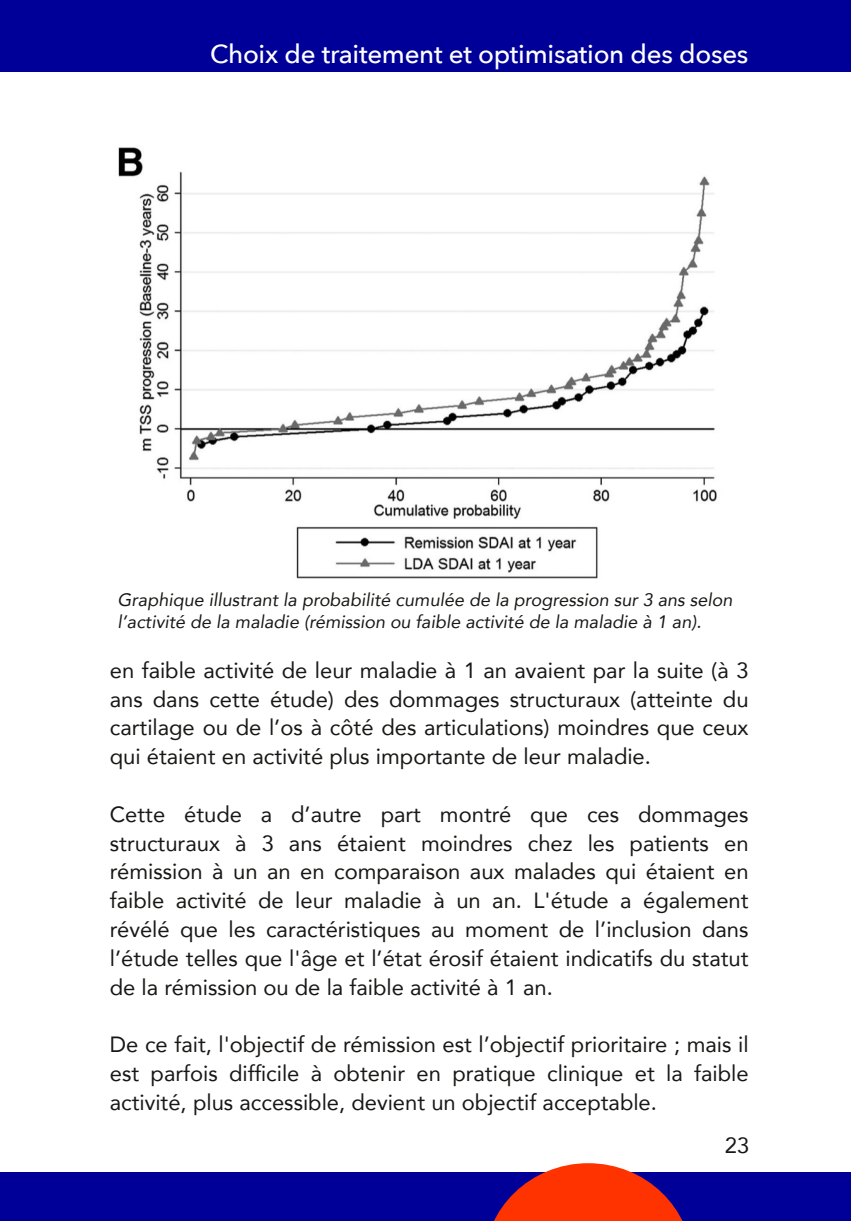
<style>
.page{position:relative;width:851px;height:1221px;background:#fff}
.page>*{position:absolute;margin:0;border:0;box-sizing:border-box;transform-origin:0 0}
.t1{font:500 26px "Avenir Next";letter-spacing:-.01em;color:#fff}
.t2{font:22px/28.8px "Avenir";color:#181715;text-align:justify}
.t3{font:italic 18px/22px "Avenir";letter-spacing:.005em;color:#181715}
</style>
<div class="page">
<div style="left:0;top:0;width:851px;height:72px;background:#009"></div>
<div style="left:0;top:1172px;width:851px;height:49px;background:#009"></div>
<svg style="left:494px;top:1163px;width:189px;height:58px"></svg>
<img style="left:118px;top:147px;width:599px;height:432px">
<p class="t1" style="left:210px;top:37px;width:540px">Choix de traitement et optimisation des doses</p>
<p class="t3" style="left:117px;top:589px;width:616px">Graphique illustrant la probabilité cumulée de la progression sur 3 ans selon l’activité de la maladie (rémission ou faible activité de la maladie à 1 an).</p>
<p class="t2" style="left:110px;top:656px;width:640px">en faible activité de leur maladie à 1 an avaient par la suite (à 3 ans dans cette étude) des dommages structuraux (atteinte du cartilage ou de l’os à côté des articulations) moindres que ceux qui étaient en activité plus importante de leur maladie.</p>
<p class="t2" style="left:110px;top:800px;width:640px">Cette étude a d’autre part montré que ces dommages structuraux à 3 ans étaient moindres chez les patients en rémission à un an en comparaison aux malades qui étaient en faible activité de leur maladie à un an. L'étude a également révélé que les caractéristiques au moment de l’inclusion dans l’étude telles que l'âge et l’état érosif étaient indicatifs du statut de la rémission ou de la faible activité à 1 an.</p>
<p class="t2" style="left:110px;top:1031px;width:640px">De ce fait, l'objectif de rémission est l’objectif prioritaire ; mais il est parfois difficile à obtenir en pratique clinique et la faible activité, plus accessible, devient un objectif acceptable.</p>
<p class="t2" style="left:725px;top:1132px;width:26px">23</p>
</div>
